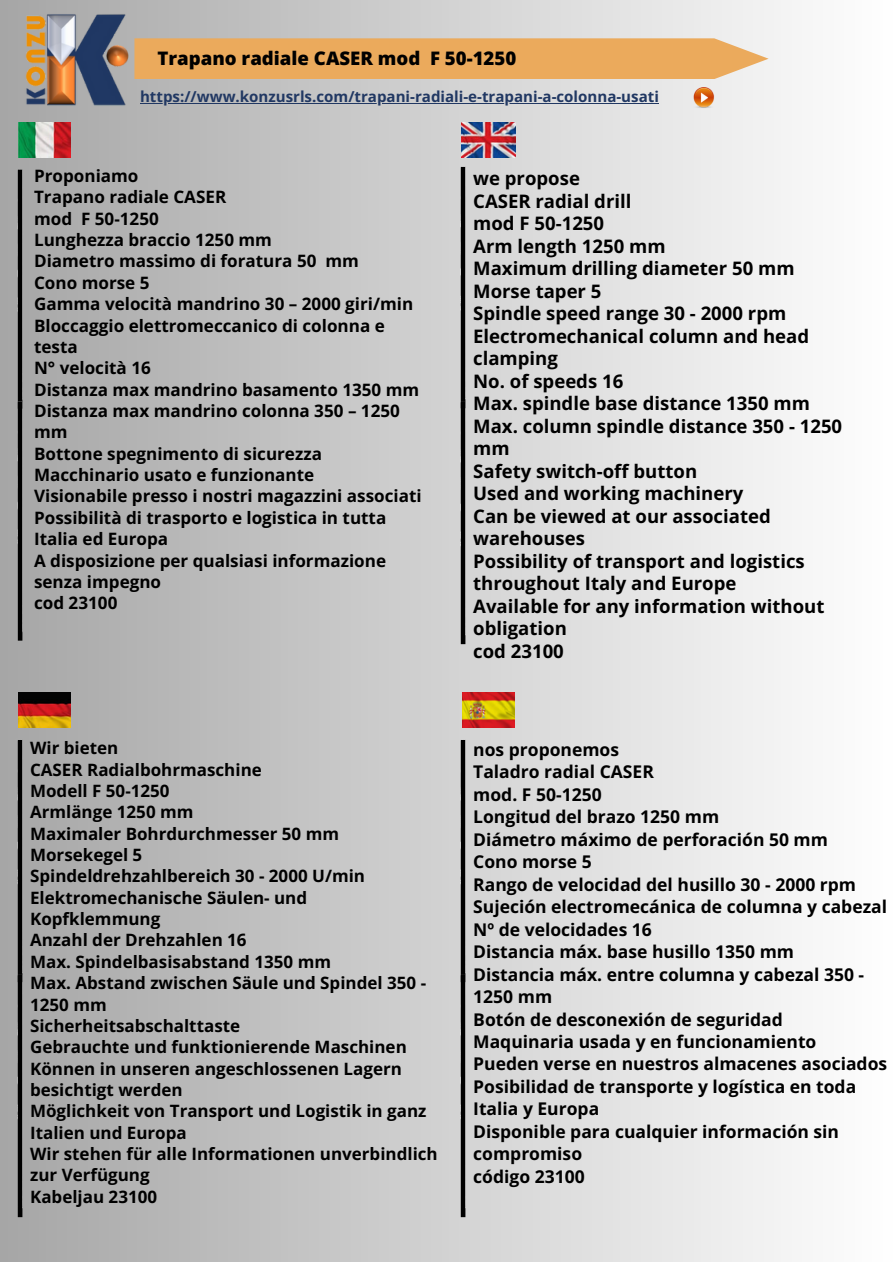
<style>
.page{position:relative;width:893px;height:1264px;background:#fff}
.page>*{position:absolute;margin:0;border:0;box-sizing:border-box;transform-origin:0 0}
.t1{font:700 18.6px/22.5px "Open Sans";color:#000}
.t2{font:800 18.6px "Open Sans";color:#000}
.t3{font:700 17.55px/22.5px "Open Sans";color:#000}
.t4{font:700 17.1px/21.3px "Open Sans";color:#000}
.t5{font:700 16.95px/21.3px "Open Sans";color:#000}
.t6{font:700 15.15px "Open Sans";color:#213863}
</style>
<div class="page">
<div style="left:0;top:0;width:892px;height:1261px;background:linear-gradient(to right,#a5a6a5,#fefefe)"></div>
<img style="left:18px;top:123px;width:52px;height:35px">
<img style="left:12px;top:130px;width:13px;height:232px">
<img style="left:12px;top:362px;width:13px;height:317px">
<img style="left:455px;top:127px;width:12px;height:235px">
<img style="left:455px;top:362px;width:12px;height:322px">
<img style="left:461px;top:123px;width:54px;height:35px">
<img style="left:18px;top:692px;width:52px;height:35px">
<img style="left:12px;top:700px;width:13px;height:235px">
<img style="left:12px;top:935px;width:13px;height:322px">
<img style="left:455px;top:700px;width:12px;height:235px">
<img style="left:455px;top:935px;width:12px;height:322px">
<img style="left:462px;top:692px;width:53px;height:35px">
<img style="left:18px;top:4px;width:117px;height:110px">
<div style="left:134px;top:38px;width:634px;height:41px;background:#ebaa5c"></div>
<img style="left:693px;top:87px;width:21px;height:21px">
<hr style="left:140px;top:103px;width:519px;height:1px;background:#213863">
<p class="t2" style="left:157px;top:45px;width:360px">Trapano radiale CASER mod F 50-1250</p>
<p class="t6" style="left:140px;top:86px;width:520px">https://www.konzusrls.com/trapani-radiali-e-trapani-a-colonna-usati</p>
<p class="t4" style="left:34px;top:165px;width:106px">Proponiamo</p>
<p class="t4" style="left:34px;top:186px;width:194px">Trapano radiale CASER</p>
<p class="t4" style="left:34px;top:207px;width:126px">mod F 50-1250</p>
<p class="t4" style="left:34px;top:229px;width:239px">Lunghezza braccio 1250 mm</p>
<p class="t4" style="left:34px;top:250px;width:326px">Diametro massimo di foratura 50 mm</p>
<p class="t4" style="left:34px;top:271px;width:117px">Cono morse 5</p>
<p class="t4" style="left:34px;top:293px;width:381px">Gamma velocità mandrino 30 – 2000 giri/min</p>
<p class="t4" style="left:34px;top:314px;width:352px">Bloccaggio elettromeccanico di colonna e testa</p>
<p class="t4" style="left:34px;top:357px;width:118px">N° velocità 16</p>
<p class="t4" style="left:34px;top:378px;width:387px">Distanza max mandrino basamento 1350 mm</p>
<p class="t4" style="left:34px;top:399px;width:367px">Distanza max mandrino colonna 350 – 1250 mm</p>
<p class="t4" style="left:34px;top:442px;width:289px">Bottone spegnimento di sicurezza</p>
<p class="t4" style="left:34px;top:464px;width:281px">Macchinario usato e funzionante</p>
<p class="t4" style="left:34px;top:485px;width:389px">Visionabile presso i nostri magazzini associati</p>
<p class="t4" style="left:34px;top:506px;width:354px">Possibilità di trasporto e logistica in tutta<br>Italia ed Europa</p>
<p class="t4" style="left:34px;top:549px;width:353px">A disposizione per qualsiasi informazione senza impegno</p>
<p class="t4" style="left:34px;top:592px;width:85px">cod 23100</p>
<p class="t5" style="left:30px;top:737px;width:90px">Wir bieten</p>
<p class="t5" style="left:30px;top:758px;width:233px">CASER Radialbohrmaschine</p>
<p class="t5" style="left:30px;top:779px;width:141px">Modell F 50-1250</p>
<p class="t5" style="left:30px;top:801px;width:165px">Armlänge 1250 mm</p>
<p class="t5" style="left:30px;top:822px;width:310px">Maximaler Bohrdurchmesser 50 mm</p>
<p class="t5" style="left:30px;top:843px;width:114px">Morsekegel 5</p>
<p class="t5" style="left:30px;top:865px;width:336px">Spindeldrehzahlbereich 30 - 2000 U/min</p>
<p class="t5" style="left:30px;top:886px;width:278px">Elektromechanische Säulen- und<br>Kopfklemmung</p>
<p class="t5" style="left:30px;top:929px;width:218px">Anzahl der Drehzahlen 16</p>
<p class="t5" style="left:30px;top:950px;width:302px">Max. Spindelbasisabstand 1350 mm</p>
<p class="t5" style="left:30px;top:971px;width:397px">Max. Abstand zwischen Säule und Spindel 350 -<br>1250 mm</p>
<p class="t5" style="left:30px;top:1014px;width:211px">Sicherheitsabschalttaste</p>
<p class="t5" style="left:30px;top:1036px;width:378px">Gebrauchte und funktionierende Maschinen</p>
<p class="t5" style="left:30px;top:1057px;width:373px">Können in unseren angeschlossenen Lagern besichtigt werden</p>
<p class="t5" style="left:30px;top:1100px;width:398px">Möglichkeit von Transport und Logistik in ganz<br>Italien und Europa</p>
<p class="t5" style="left:30px;top:1142px;width:409px">Wir stehen für alle Informationen unverbindlich zur Verfügung</p>
<p class="t5" style="left:30px;top:1185px;width:129px">Kabeljau 23100</p>
<p class="t1" style="left:473px;top:167px;width:108px">we propose</p>
<p class="t1" style="left:473px;top:189px;width:160px">CASER radial drill</p>
<p class="t1" style="left:473px;top:212px;width:132px">mod F 50-1250</p>
<p class="t1" style="left:473px;top:234px;width:194px">Arm length 1250 mm</p>
<p class="t1" style="left:473px;top:257px;width:323px">Maximum drilling diameter 50 mm</p>
<p class="t1" style="left:473px;top:279px;width:130px">Morse taper 5</p>
<p class="t1" style="left:473px;top:302px;width:314px">Spindle speed range 30 - 2000 rpm</p>
<p class="t1" style="left:473px;top:324px;width:337px">Electromechanical column and head clamping</p>
<p class="t1" style="left:473px;top:369px;width:151px">No. of speeds 16</p>
<p class="t1" style="left:473px;top:391px;width:338px">Max. spindle base distance 1350 mm</p>
<p class="t1" style="left:473px;top:414px;width:370px">Max. column spindle distance 350 - 1250 mm</p>
<p class="t1" style="left:473px;top:459px;width:225px">Safety switch-off button</p>
<p class="t1" style="left:473px;top:481px;width:272px">Used and working machinery</p>
<p class="t1" style="left:473px;top:504px;width:299px">Can be viewed at our associated warehouses</p>
<p class="t1" style="left:473px;top:549px;width:333px">Possibility of transport and logistics throughout Italy and Europe</p>
<p class="t1" style="left:473px;top:594px;width:352px">Available for any information without obligation</p>
<p class="t1" style="left:473px;top:639px;width:92px">cod 23100</p>
<p class="t3" style="left:473px;top:737px;width:147px">nos proponemos</p>
<p class="t3" style="left:473px;top:760px;width:182px">Taladro radial CASER</p>
<p class="t3" style="left:473px;top:782px;width:130px">mod. F 50-1250</p>
<p class="t3" style="left:473px;top:805px;width:247px">Longitud del brazo 1250 mm</p>
<p class="t3" style="left:473px;top:827px;width:356px">Diámetro máximo de perforación 50 mm</p>
<p class="t3" style="left:473px;top:850px;width:120px">Cono morse 5</p>
<p class="t3" style="left:473px;top:872px;width:384px">Rango de velocidad del husillo 30 - 2000 rpm</p>
<p class="t3" style="left:473px;top:895px;width:415px">Sujeción electromecánica de columna y cabezal</p>
<p class="t3" style="left:473px;top:917px;width:180px">Nº de velocidades 16</p>
<p class="t3" style="left:473px;top:940px;width:322px">Distancia máx. base husillo 1350 mm</p>
<p class="t3" style="left:473px;top:962px;width:392px">Distancia máx. entre columna y cabezal 350 -<br>1250 mm</p>
<p class="t3" style="left:473px;top:1007px;width:311px">Botón de desconexión de seguridad</p>
<p class="t3" style="left:473px;top:1029px;width:344px">Maquinaria usada y en funcionamiento</p>
<p class="t3" style="left:473px;top:1052px;width:415px">Pueden verse en nuestros almacenes asociados</p>
<p class="t3" style="left:473px;top:1074px;width:384px">Posibilidad de transporte y logística en toda<br>Italia y Europa</p>
<p class="t3" style="left:473px;top:1119px;width:367px">Disponible para cualquier información sin compromiso</p>
<p class="t3" style="left:473px;top:1164px;width:113px">código 23100</p>
</div>
